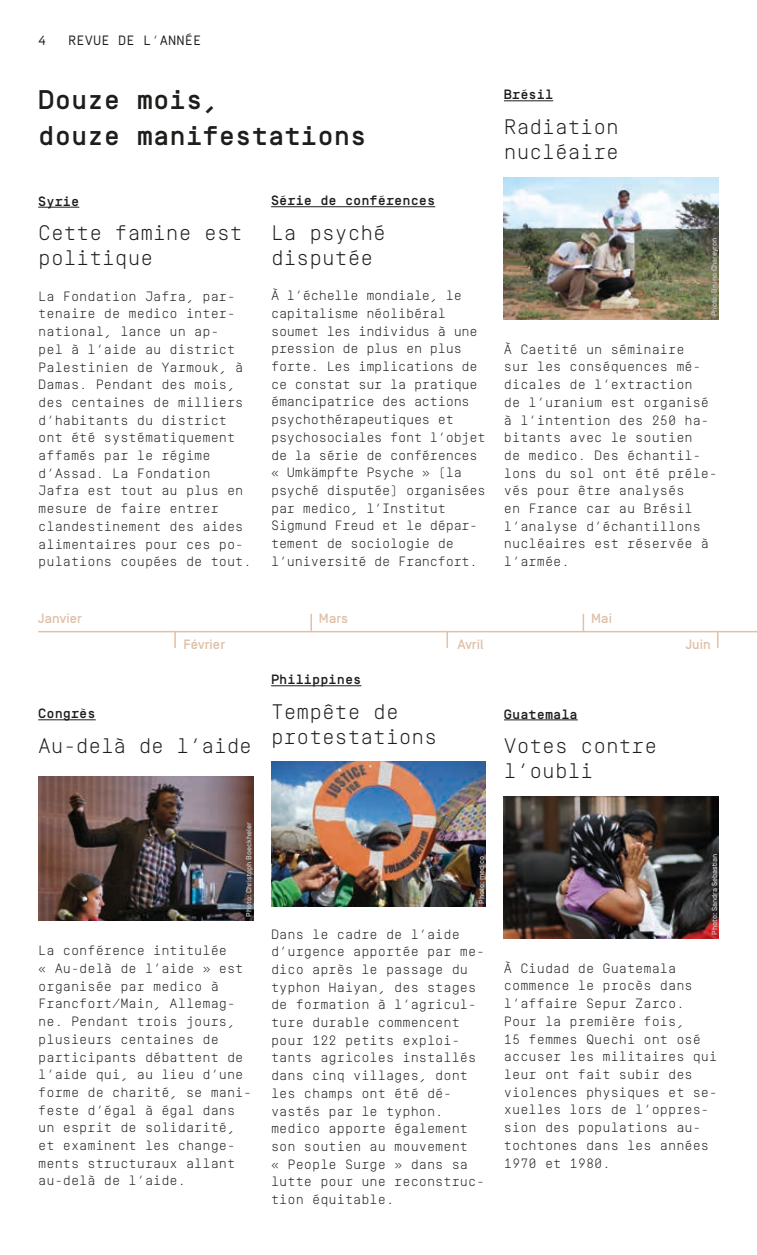
<style>
.page{position:relative;width:757px;height:1255px;background:#fff}
.page>*{position:absolute;margin:0;border:0;box-sizing:border-box;transform-origin:0 0}
.t1{font:500 27px/36px "Simplon BP Mono";color:#1d1d1b}
.t2{font:300 21px/25.2px "Simplon BP Mono";color:#1d1d1b}
.t3{font:300 13.5px/17.7px "Simplon BP Mono";color:#1d1d1b}
.t4{font:300 13.5px/17.7px "Simplon BP Mono";letter-spacing:-.02em;color:#1d1d1b}
.t5{font:500 13.5px "Simplon BP Mono";color:#1d1d1b}
.t6{font:500 13.5px "Simplon BP";letter-spacing:.01em;color:#dfc1a9}
.t7{font:13.5px "Simplon BP Mono";letter-spacing:.01em;color:#1d1d1b}
.t8{font:500 7.5px "Simplon BP";color:#c7c7c6}
</style>
<div class="page">
<hr style="left:38px;top:631px;width:719px;height:1px;background:#dfc1a9">
<svg style="left:446px;top:632px;width:2px;height:16px"></svg>
<svg style="left:583px;top:614px;width:1px;height:17px"></svg>
<hr style="left:38px;top:207px;width:41px;height:1px;background:#1d1d1b">
<hr style="left:271px;top:206px;width:164px;height:1px;background:#1d1d1b">
<hr style="left:504px;top:719px;width:74px;height:1px;background:#1d1d1b">
<hr style="left:504px;top:100px;width:49px;height:1px;background:#1d1d1b">
<hr style="left:38px;top:719px;width:58px;height:1px;background:#1d1d1b">
<hr style="left:271px;top:685px;width:90px;height:1px;background:#1d1d1b">
<img style="left:504px;top:178px;width:215px;height:142px">
<img style="left:271px;top:761px;width:215px;height:145px">
<img style="left:504px;top:796px;width:215px;height:142px">
<img style="left:38px;top:776px;width:215px;height:144px">
<svg style="left:174px;top:632px;width:2px;height:16px"></svg>
<svg style="left:310px;top:614px;width:2px;height:17px"></svg>
<svg style="left:717px;top:632px;width:1px;height:16px"></svg>
<p class="t7" style="left:38px;top:32px;width:10px">4</p>
<p class="t7" style="left:68px;top:32px;width:135px">REVUE DE L‘ANNÉE</p>
<h1 class="t1" style="left:38px;top:80px;width:330px">Douze mois,<br>douze manifestations</h1>
<p class="t5" style="left:38px;top:192px;width:43px">Syrie</p>
<h2 class="t2" style="left:38px;top:219px;width:206px">Cette famine est politique</h2>
<p class="t3" style="left:38px;top:286px;width:215px">La Fondation Jafra, par&shy;tenaire de medico inter&shy;national, lance un ap-<br>pel à l’aide au district<br>Palestinien de Yarmouk, à<br>Damas. Pendant des mois, des centaines de milliers d’habitants du district ont été systématiquement affamés par le régime d’Assad. La Fondation<br>Jafra est tout au plus en mesure de faire entrer clandestinement des aides alimentaires pour ces po&shy;pulations coupées de tout.</p>
<p class="t5" style="left:271px;top:192px;width:166px">Série de conférences</p>
<h2 class="t2" style="left:271px;top:219px;width:116px">La psyché disputée</h2>
<p class="t4" style="left:271px;top:286px;width:216px">À l’échelle mondiale, le capitalisme néolibéral soumet les individus à une pression de plus en plus forte. Les implications de ce constat sur la pratique émancipatrice des actions psychothérapeutiques et psychosociales font l’objet de la série de conférences « Umkämpfte Psyche » (la psyché disputée) organisées par medico, l’Institut<br>Sigmund Freud et le dépar&shy;tement de sociologie de l’université de Francfort.</p>
<p class="t5" style="left:504px;top:86px;width:51px">Brésil</p>
<h2 class="t2" style="left:504px;top:113px;width:116px">Radiation nucléaire</h2>
<p class="t8" style="left:710px;top:316px;width:80px;rotate:-90deg">Photo: Bruno Chareyron</p>
<p class="t3" style="left:504px;top:339px;width:215px">À Caetité un séminaire<br>sur les conséquences mé&shy;dicales de l’extraction<br>de l’uranium est organisé à l’intention des 250 ha&shy;bitants avec le soutien<br>de medico. Des échantil&shy;lons du sol ont été préle&shy;vés pour être analysés<br>en France car au Brésil l’analyse d’échantillons nucléaires est réservée à l’armée.</p>
<p class="t6" style="left:591px;top:611px;width:22px">Mai</p>
<p class="t6" style="left:38px;top:611px;width:45px">Janvier</p>
<p class="t6" style="left:319px;top:611px;width:30px">Mars</p>
<p class="t6" style="left:183px;top:636px;width:43px">Février</p>
<p class="t6" style="left:457px;top:636px;width:28px">Avril</p>
<p class="t6" style="left:686px;top:636px;width:27px">Juin</p>
<p class="t5" style="left:38px;top:705px;width:59px">Congrès</p>
<h2 class="t2" style="left:38px;top:731px;width:215px">Au-delà de l’aide</h2>
<p class="t5" style="left:271px;top:671px;width:92px">Philippines</p>
<h2 class="t2" style="left:271px;top:697px;width:167px">Tempête de protestations</h2>
<p class="t8" style="left:245px;top:916px;width:96px;rotate:-90deg">Photo: Christoph Boeckheler</p>
<p class="t3" style="left:38px;top:941px;width:215px">La conférence intitulée<br>« Au-delà de l‘aide » est organisée par medico à<br>Francfort/Main, Allemag&shy;ne. Pendant trois jours, plusieurs centaines de participants débattent de l’aide qui, au lieu d’une forme de charité, se mani&shy;feste d’égal à égal dans un esprit de solidarité, et examinent les change&shy;ments structuraux allant au-delà de l’aide.</p>
<p class="t8" style="left:477px;top:903px;width:49px;rotate:-90deg">Photo: medico</p>
<p class="t3" style="left:271px;top:924px;width:215px">Dans le cadre de l’aide d’urgence apportée par me&shy;dico après le passage du typhon Haiyan, des stages de formation à l’agricul&shy;ture durable commencent pour 122 petits exploi&shy;tants agricoles installés dans cinq villages, dont les champs ont été dé&shy;vastés par le typhon. medico apporte également son soutien au mouvement<br>« People Surge » dans sa lutte pour une reconstruc&shy;tion équitable.</p>
<p class="t5" style="left:504px;top:705px;width:75px">Guatemala</p>
<h2 class="t2" style="left:504px;top:731px;width:155px">Votes contre l’oubli</h2>
<p class="t8" style="left:710px;top:934px;width:82px;rotate:-90deg">Photo: Sandra Sebastian</p>
<p class="t3" style="left:504px;top:958px;width:215px">À Ciudad de Guatemala commence le procès dans l’affaire Sepur Zarco.<br>Pour la première fois,<br>15 femmes Quechi ont osé accuser les militaires qui leur ont fait subir des violences physiques et se&shy;xuelles lors de l’oppres&shy;sion des populations au&shy;tochtones dans les années<br>1970 et 1980.</p>
</div>
